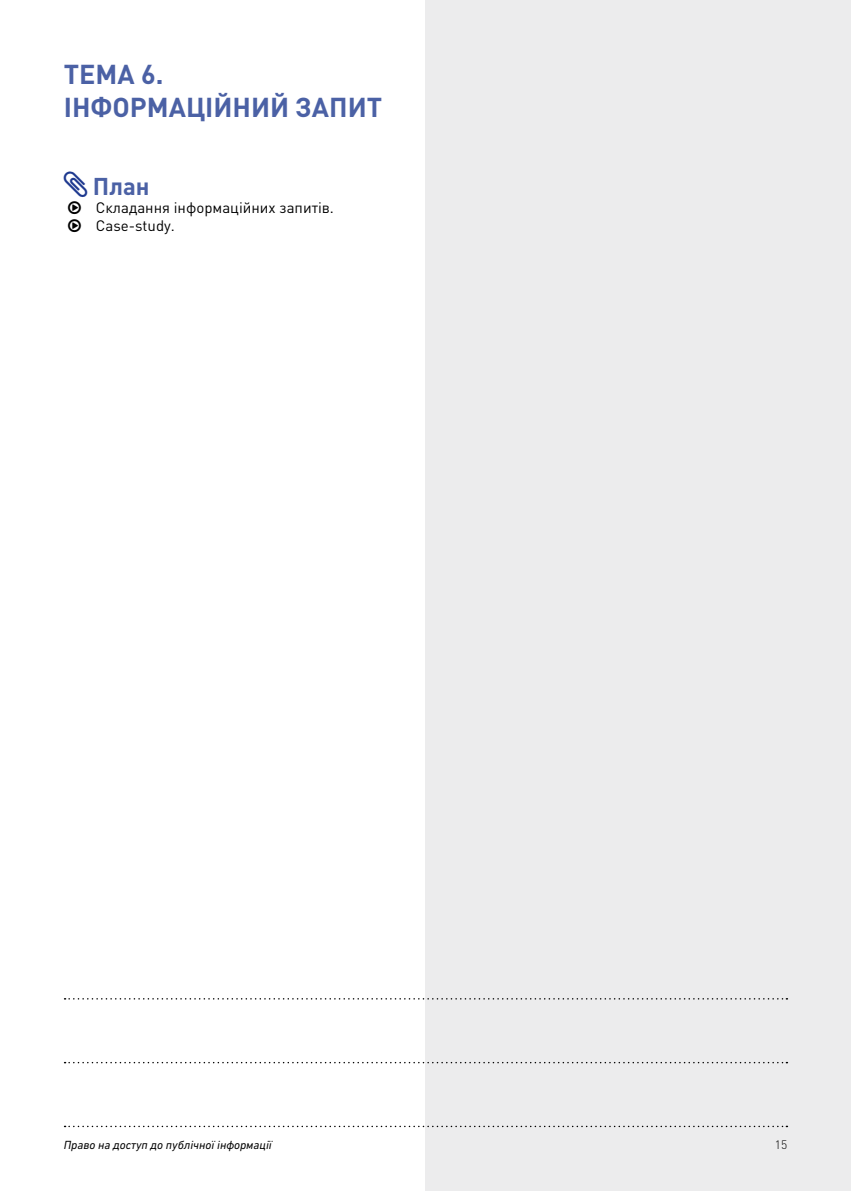
<style>
.page{position:relative;width:851px;height:1191px;background:#fff}
.page>*{position:absolute;margin:0;border:0;box-sizing:border-box;transform-origin:0 0}
.t1{font:700 27px/32.4px "DIN Pro";color:#4b61a5}
.t2{font:700 24px "DIN Pro";color:#4b61a5}
.t3{font:15px/18px "DIN Pro";color:#000}
.t4{font:italic 12px "DIN Next CYR";color:#000}
.t5{font:300 12px "DIN Pro";color:#000}
</style>
<div class="page">
<div style="left:425px;top:0;width:425px;height:1191px;background:#ececed"></div>
<svg style="left:65px;top:1061px;width:722px;height:2px"></svg>
<svg style="left:65px;top:998px;width:722px;height:1px"></svg>
<svg style="left:65px;top:1125px;width:722px;height:2px"></svg>
<h1 class="t1" style="left:64px;top:57px;width:320px">Тема 6.<br>І нформаційний зап ит</h1>
<h2 class="t2" style="left:93px;top:170px;width:58px">План</h2>
<p class="t3" style="left:96px;top:198px;width:239px">Складання інформаційних запитів.<br>Case-study.</p>
<p class="t4" style="left:64px;top:1138px;width:209px">Право на доступ до публічної інформації</p>
<p class="t5" style="left:774px;top:1136px;width:14px">15</p>
</div>
